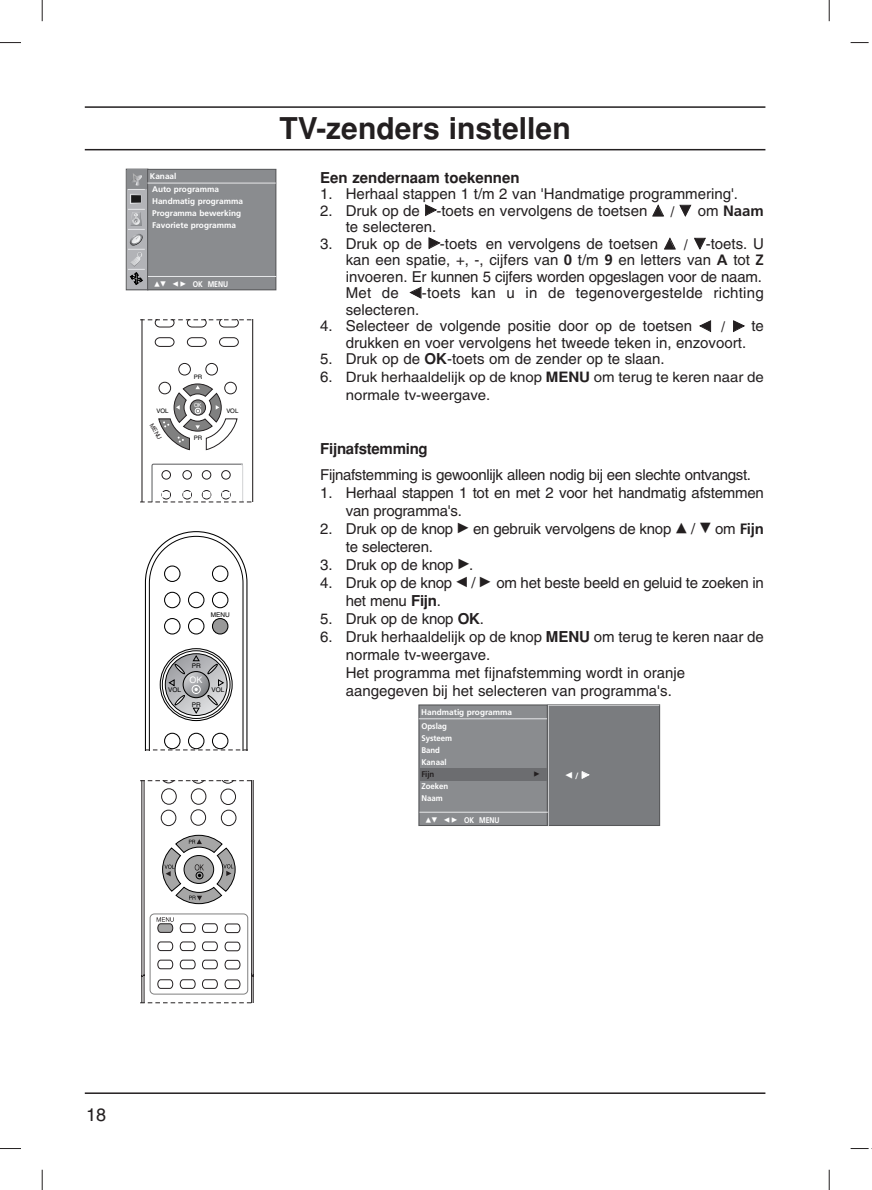
<style>
.page{position:relative;width:872px;height:1190px;background:#fff}
.page>*{position:absolute;margin:0;border:0;box-sizing:border-box;transform-origin:0 0}
.t1{font:700 30px "Helvetica";color:#231f20}
.t2{font:18px "Helvetica";color:#231f20}
.t3{font:15px/16.5px "Helvetica";color:#231f20}
.t4{font:15px "Helvetica";letter-spacing:-.02em;color:#231f20}
.t5{font:700 15px "Helvetica";color:#231f20}
.t6{font:14.25px/18px "Helvetica";color:#231f20;scale:1.05 1}
.t7{font:9px "Helvetica";color:#fff}
.t8{font:700 8.25px/12px "Frutiger";color:#fff}
.t9{font:700 8.25px/12px "Frutiger";color:#fff;scale:.95 1}
.t10{font:700 8.25px "Frutiger";color:#fff;scale:.85 1}
.t11{font:700 8.25px "Frutiger";color:#231f20;scale:.95 1}
.t12{font:7.5px "FZDING33";color:#fff}
.t13{font:6.45px "Helvetica";color:#000}
.t14{font:6.15px "Helvetica";color:#000}
.t15{font:6.15px "Helvetica";color:#231f20}
.t16{font:6px "FZDING33";color:#231f20}
.t17{font:5.7px "Helvetica";color:#fff;scale:.94 1}
.s1{font-family:"FZDING33";font-weight:400;font-size:6px}
.s2{font-family:"FZDING33";font-size:12px}
.s3{font-weight:700}
.s4{font-family:"Frutiger";font-weight:700}
.s5{font-size:15px}
.s6{font-family:"Frutiger";font-weight:700;font-size:9px}
</style>
<div class="page">
<div style="left:548px;top:705px;width:111px;height:120px;background:#7a7c7f"></div>
<div style="left:547px;top:704px;width:113px;height:122px;border:1px solid #57585a"></div>
<hr style="left:548px;top:704px;width:111px;height:2px;background:#d1d2d4">
<hr style="left:548px;top:705px;width:1px;height:121px;background:#d1d2d4">
<hr style="left:418px;top:704px;width:130px;height:1px;background:#d1d2d4">
<div style="left:419px;top:705px;width:127px;height:120px;background:#8a8c8f"></div>
<div style="left:418px;top:704px;width:129px;height:122px;border:1px solid #57585a"></div>
<hr style="left:418px;top:718px;width:129px;height:1px;background:#e6e7e9">
<hr style="left:419px;top:812px;width:129px;height:1px;background:#e6e7e9">
<div style="left:420px;top:768px;width:126px;height:13px;background:#6c6d70"></div>
<div style="left:126px;top:169px;width:22px;height:121px;border:1px solid #57585a"></div>
<div style="left:127px;top:169px;width:20px;height:20px;background:#8a8c8f"></div>
<div style="left:127px;top:189px;width:20px;height:20px;background:#b2b3b7"></div>
<div style="left:127px;top:209px;width:20px;height:20px;background:#b2b3b7"></div>
<div style="left:127px;top:229px;width:20px;height:20px;background:#b2b3b7"></div>
<div style="left:127px;top:249px;width:20px;height:19px;background:#b2b3b7"></div>
<div style="left:127px;top:269px;width:20px;height:19px;background:#b2b3b7"></div>
<svg style="left:128px;top:173px;width:17px;height:111px"></svg>
<div style="left:148px;top:170px;width:127px;height:119px;background:#8a8c8f"></div>
<div style="left:147px;top:169px;width:129px;height:121px;border:1px solid #57585a"></div>
<hr style="left:147px;top:183px;width:129px;height:1px;background:#e6e7e9">
<hr style="left:148px;top:276px;width:128px;height:1px;background:#e6e7e9">
<svg style="left:42px;top:0;width:1px;height:21px"></svg>
<svg style="left:828px;top:0;width:1px;height:21px"></svg>
<svg style="left:42px;top:1169px;width:1px;height:20px"></svg>
<svg style="left:828px;top:1169px;width:1px;height:20px"></svg>
<svg style="left:0;top:42px;width:21px;height:1px"></svg>
<svg style="left:0;top:1148px;width:21px;height:1px"></svg>
<svg style="left:850px;top:42px;width:18px;height:1px"></svg>
<svg style="left:850px;top:1148px;width:22px;height:1px"></svg>
<hr style="left:85px;top:106px;width:680px;height:2px;background:#231f20">
<hr style="left:85px;top:149px;width:680px;height:1px;background:#231f20">
<hr style="left:85px;top:1092px;width:680px;height:2px;background:#231f20">
<svg style="left:140px;top:319px;width:114px;height:183px"></svg>
<svg style="left:140px;top:780px;width:114px;height:223px"></svg>
<svg style="left:145px;top:531px;width:103px;height:219px"></svg>
<p class="t8" style="left:150px;top:171px;width:28px">Kanaal</p>
<p class="t8" style="left:152px;top:184px;width:92px">Auto programma<br>Handmatig programma<br>Programma bewerking<br>Favoriete programma</p>
<p class="t10" style="left:154px;top:281px;width:89px"><span class="s1">DE F G</span> OK MENU</p>
<p class="t14" style="left:194px;top:375px;width:10px">PR</p>
<p class="t17" style="left:194px;top:403px;width:9px">OK</p>
<p class="t14" style="left:156px;top:409px;width:14px">VOL</p>
<p class="t14" style="left:226px;top:409px;width:14px">VOL</p>
<p class="t15" style="left:153px;top:422px;width:20px;rotate:61deg">MENU</p>
<p class="t14" style="left:194px;top:436px;width:10px">PR</p>
<p class="t13" style="left:211px;top:612px;width:21px">MENU</p>
<p class="t13" style="left:168px;top:688px;width:14px">VOL</p>
<p class="t13" style="left:192px;top:663px;width:10px">PR</p>
<p class="t13" style="left:192px;top:702px;width:10px">PR</p>
<p class="t7" style="left:190px;top:677px;width:14px">OK</p>
<p class="t13" style="left:211px;top:688px;width:14px">VOL</p>
<h1 class="t1" style="left:279px;top:118px;width:292px">TV-zenders instellen</h1>
<p class="t5" style="left:320px;top:172px;width:201px">Een zendernaam toekennen</p>
<p class="t3" style="left:320px;top:187px;width:419px">1. Herhaal stappen 1 t/m 2 van 'Handmatige programmering'.</p>
<p class="t3" style="left:346px;top:203px;width:419px;text-indent:-26px">2. Druk op de <span class="s2">G</span>-toets en vervolgens de toetsen <span class="s2">D</span> <span class="s3">/</span> <span class="s2">E</span> om <span class="s4">Naam </span>te selecteren.</p>
<p class="t3" style="left:346px;top:236px;width:419px;text-indent:-26px">3. Druk op de <span class="s2">G</span>-toets en vervolgens de toetsen <span class="s2">D</span> <span class="s3">/</span> <span class="s2">E</span>-toets. U kan een spatie, +, -, cijfers van <span class="s4">0</span> t/m <span class="s4">9</span> en letters van <span class="s4">A</span> tot <span class="s4">Z </span>invoeren. Er kunnen 5 cijfers worden opgeslagen voor de naam.<br>Met de <span class="s2">F</span>-toets kan u in de tegenovergestelde richting selecteren.</p>
<p class="t3" style="left:320px;top:319px;width:445px;text-align:center">4. Selecteer de volgende positie door op de toetsen <span class="s2">F</span> <span class="s3">/</span> <span class="s2">G</span> te drukken en voer vervolgens het tweede teken in, enzovoort.</p>
<p class="t3" style="left:320px;top:352px;width:346px">5. Druk op de <span class="s3">OK</span>-toets om de zender op te slaan.</p>
<p class="t6" style="left:346px;top:369px;width:400px;text-indent:-26px"><span class="s5">6.</span> Druk herhaaldelijk op de knop <span class="s3">MENU</span> om terug te keren naar de normale tv-weergave.</p>
<p class="t5" style="left:320px;top:443px;width:109px">Fijnafstemming</p>
<p class="t4" style="left:320px;top:469px;width:432px">Fijnafstemming is gewoonlijk alleen nodig bij een slechte ontvangst.</p>
<p class="t3" style="left:346px;top:485px;width:419px;line-height:18px;text-indent:-26px">1. Herhaal stappen 1 tot en met 2 voor het handmatig afstemmen van programma's.</p>
<p class="t3" style="left:346px;top:521px;width:419px;line-height:18px;text-indent:-26px">2. Druk op de knop <span class="s2">G</span> en gebruik vervolgens de knop <span class="s2">D</span> / <span class="s2">E</span> om <span class="s4">Fijn </span>te selecteren.</p>
<p class="t3" style="left:320px;top:557px;width:155px">3. Druk op de knop <span class="s2">G</span>.</p>
<p class="t3" style="left:346px;top:575px;width:419px;line-height:18px;text-indent:-26px">4. Druk op de knop <span class="s2">F</span> / <span class="s2">G</span> om het beste beeld en geluid te zoeken in het menu <span class="s3">Fijn</span>.</p>
<p class="t3" style="left:320px;top:611px;width:165px">5. Druk op de knop <span class="s3">OK</span>.</p>
<p class="t3" style="left:346px;top:629px;width:419px;line-height:18px;text-indent:-26px">6. Druk herhaaldelijk op de knop <span class="s3">MENU</span> om terug te keren naar de normale tv-weergave.<br>Het programma met fijnafstemming wordt in oranje aangegeven bij het selecteren van programma's.</p>
<p class="t8" style="left:421px;top:706px;width:92px">Handmatig programma</p>
<p class="t9" style="left:421px;top:721px;width:34px">Opslag<br>Systeem<br>Band<br>Kanaal</p>
<p class="t11" style="left:421px;top:771px;width:15px">Fijn</p>
<p class="t16" style="left:534px;top:771px;width:7px">G</p>
<p class="t9" style="left:421px;top:781px;width:30px">Zoeken<br>Naam</p>
<p class="t10" style="left:425px;top:816px;width:89px"><span class="s1">DE F G</span> OK MENU</p>
<p class="t12" style="left:565px;top:771px;width:25px">F <span class="s6">/</span> G</p>
<p class="t2" style="left:86px;top:1107px;width:22px">18</p>
</div>
